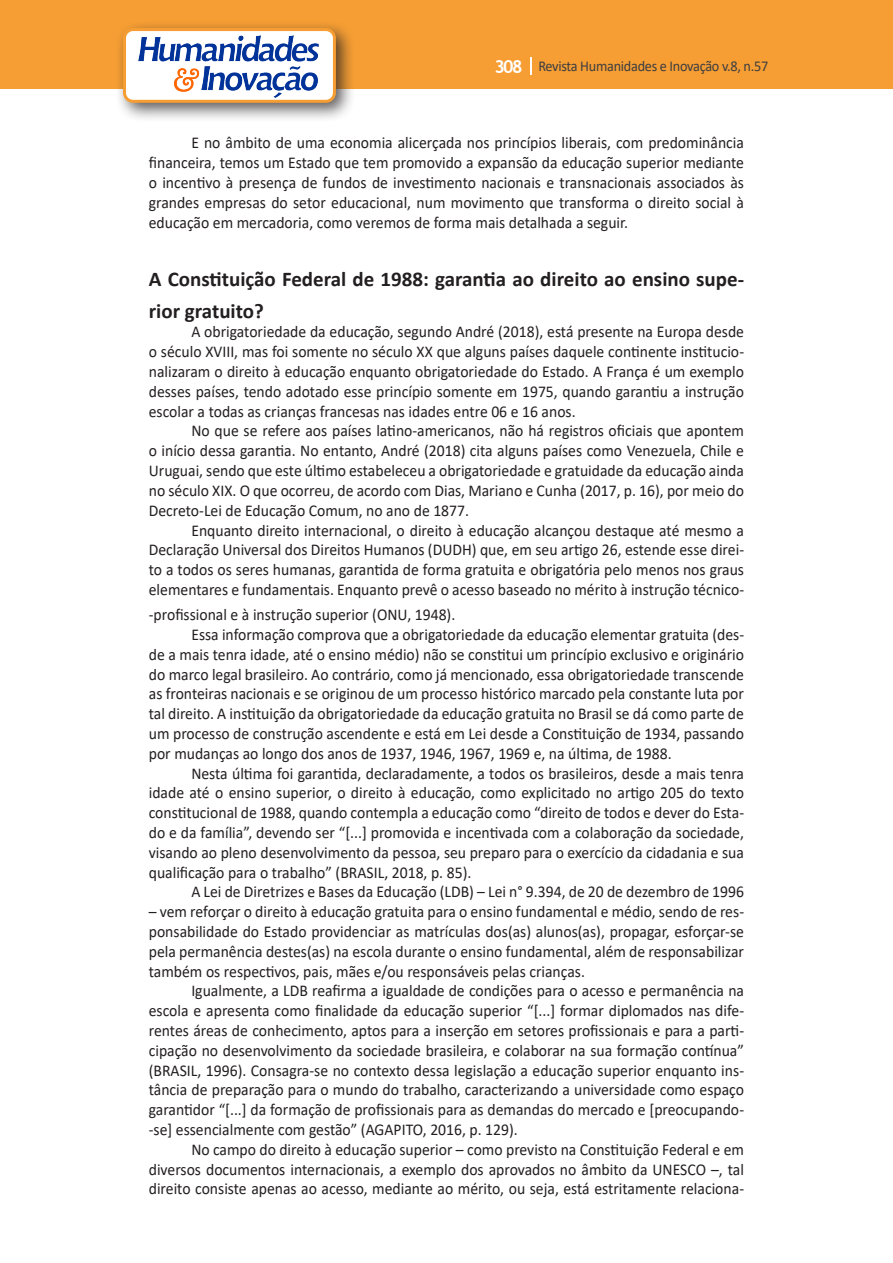
<style>
.page{position:relative;width:893px;height:1263px;background:#fff}
.page>*{position:absolute;margin:0;border:0;box-sizing:border-box;transform-origin:0 0}
.t1{font:700 21px/31.5px "Calibri";color:#231f20}
.Texto{font:16.5px/19.8px "Calibri";color:#231f20;text-align:justify;scale:.95 1}
.t2{font:15px "Calibri";letter-spacing:-.02em;color:#3e3e3f;scale:.95 1}
.s1{font-family:"Trebuchet MS";font-weight:700;font-size:18px;color:#fff}
</style>
<div class="page">
<div style="left:0;top:0;width:893px;height:88px;background:#f69e34"></div>
<svg style="left:530px;top:57px;width:2px;height:18px"></svg>
<div style="left:115px;top:20px;width:241px;height:103px;background:#231f20;opacity:.75"></div>
<div style="left:125px;top:30px;width:209px;height:71px;background:#fff;border-radius:9px"></div>
<img style="left:138px;top:35px;width:181px;height:62px">
<div style="left:123px;top:28px;width:213px;height:75px;border:3px solid #f69e34;border-radius:9px"></div>
<p class="t2" style="left:495px;top:56px;width:290px"><span class="s1">308</span> Revista Humanidades e Inovação v.8, n.57</p>
<p class="Texto" style="left:149px;top:133px;width:628px;text-indent:43px">E no âmbito de uma economia alicerçada nos princípios liberais, com predominância financeira, temos um Estado que tem promovido a expansão da educação superior mediante o incentivo à presença de fundos de investimento nacionais e transnacionais associados às grandes empresas do setor educacional, num movimento que transforma o direito social à educação em mercadoria, como veremos de forma mais detalhada a seguir.</p>
<p class="t1" style="left:149px;top:263px;width:597px">A Constituição Federal de 1988: garantia ao direito ao ensino supe&shy;rior gratuito?</p>
<p class="Texto" style="left:149px;top:322px;width:628px;text-indent:43px">A obrigatoriedade da educação, segundo André (2018), está presente na Europa desde o século XVIII, mas foi somente no século XX que alguns países daquele continente institucio&shy;nalizaram o direito à educação enquanto obrigatoriedade do Estado. A França é um exemplo desses países, tendo adotado esse princípio somente em 1975, quando garantiu a instrução escolar a todas as crianças francesas nas idades entre 06 e 16 anos.</p>
<p class="Texto" style="left:149px;top:421px;width:628px;text-indent:43px">No que se refere aos países latino-americanos, não há registros oficiais que apontem o início dessa garantia. No entanto, André (2018) cita alguns países como Venezuela, Chile e Uruguai, sendo que este último estabeleceu a obrigatoriedade e gratuidade da educação ainda no século XIX. O que ocorreu, de acordo com Dias, Mariano e Cunha (2017, p. 16), por meio do Decreto-Lei de Educação Comum, no ano de 1877.</p>
<p class="Texto" style="left:149px;top:520px;width:628px;text-indent:43px">Enquanto direito internacional, o direito à educação alcançou destaque até mesmo a Declaração Universal dos Direitos Humanos (DUDH) que, em seu artigo 26, estende esse direi&shy;to a todos os seres humanas, garantida de forma gratuita e obrigatória pelo menos nos graus elementares e fundamentais. Enquanto prevê o acesso baseado no mérito à instrução técnico-</p>
<p class="Texto" style="left:149px;top:604px;width:324px">-profissional e à instrução superior (ONU, 1948).</p>
<p class="Texto" style="left:149px;top:624px;width:628px;text-indent:43px">Essa informação comprova que a obrigatoriedade da educação elementar gratuita (des&shy;de a mais tenra idade, até o ensino médio) não se constitui um princípio exclusivo e originário do marco legal brasileiro. Ao contrário, como já mencionado, essa obrigatoriedade transcende as fronteiras nacionais e se originou de um processo histórico marcado pela constante luta por tal direito. A instituição da obrigatoriedade da educação gratuita no Brasil se dá como parte de um processo de construção ascendente e está em Lei desde a Constituição de 1934, passando por mudanças ao longo dos anos de 1937, 1946, 1967, 1969 e, na última, de 1988.</p>
<p class="Texto" style="left:149px;top:763px;width:628px;text-indent:43px">Nesta última foi garantida, declaradamente, a todos os brasileiros, desde a mais tenra idade até o ensino superior, o direito à educação, como explicitado no artigo 205 do texto constitucional de 1988, quando contempla a educação como “direito de todos e dever do Esta&shy;do e da família”, devendo ser “[...] promovida e incentivada com a colaboração da sociedade, visando ao pleno desenvolvimento da pessoa, seu preparo para o exercício da cidadania e sua qualificação para o trabalho” (BRASIL, 2018, p. 85).</p>
<p class="Texto" style="left:191px;top:881px;width:583px">A Lei de Diretrizes e Bases da Educação (LDB) – Lei n° 9.394, de 20 de dezembro de 1996</p>
<p class="Texto" style="left:149px;top:901px;width:628px">– vem reforçar o direito à educação gratuita para o ensino fundamental e médio, sendo de res&shy;ponsabilidade do Estado providenciar as matrículas dos(as) alunos(as), propagar, esforçar-se pela permanência destes(as) na escola durante o ensino fundamental, além de responsabilizar também os respectivos, pais, mães e/ou responsáveis pelas crianças.</p>
<p class="Texto" style="left:149px;top:980px;width:628px;text-indent:43px">Igualmente, a LDB reafirma a igualdade de condições para o acesso e permanência na escola e apresenta como finalidade da educação superior “[...] formar diplomados nas dife&shy;rentes áreas de conhecimento, aptos para a inserção em setores profissionais e para a parti&shy;cipação no desenvolvimento da sociedade brasileira, e colaborar na sua formação contínua” (BRASIL, 1996). Consagra-se no contexto dessa legislação a educação superior enquanto ins&shy;tância de preparação para o mundo do trabalho, caracterizando a universidade como espaço garantidor “[...] da formação de profissionais para as demandas do mercado e [preocupando--se] essencialmente com gestão” (AGAPITO, 2016, p. 129).</p>
<p class="Texto" style="left:149px;top:1139px;width:628px;text-indent:43px">No campo do direito à educação superior – como previsto na Constituição Federal e em diversos documentos internacionais, a exemplo dos aprovados no âmbito da UNESCO –, tal direito consiste apenas ao acesso, mediante ao mérito, ou seja, está estritamente relaciona-</p>
</div>
